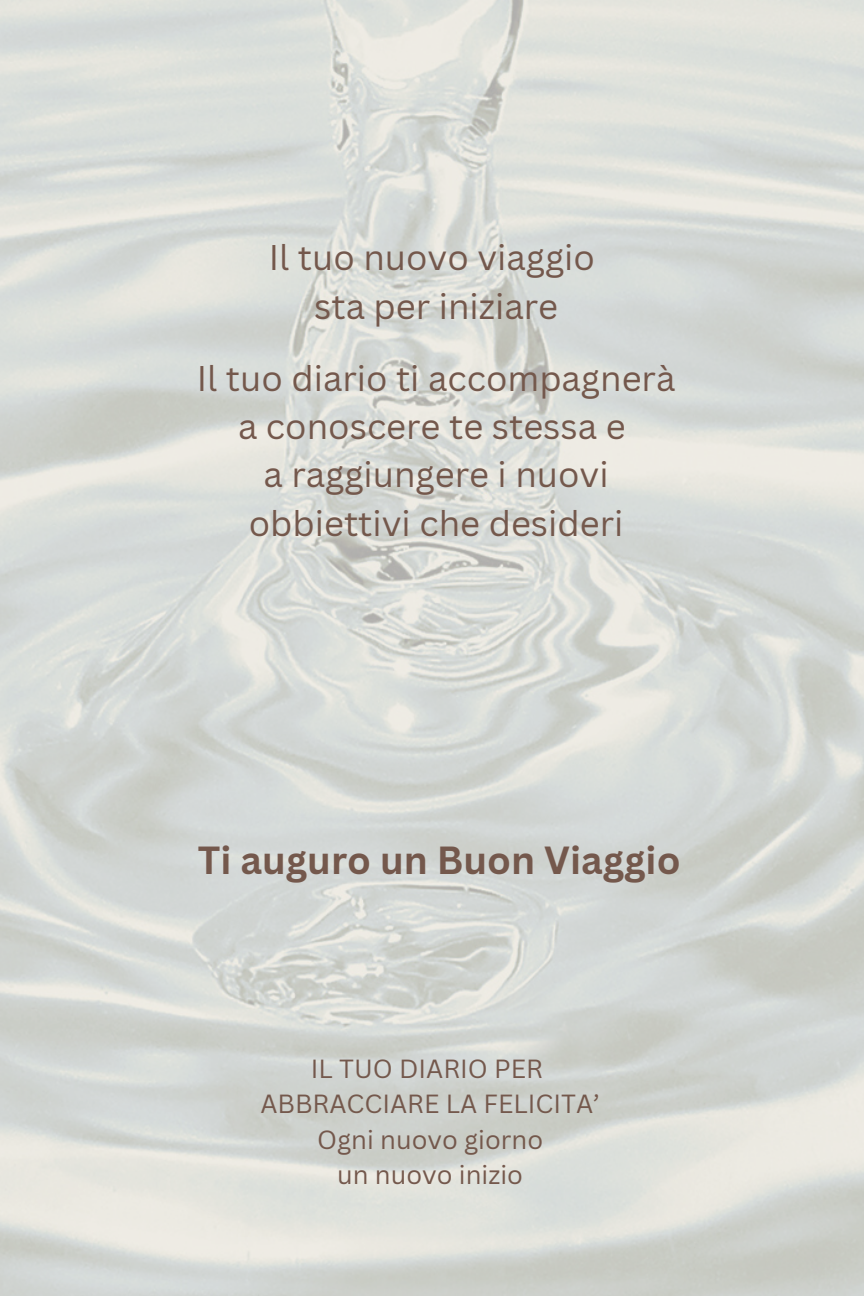
<style>
.page{position:relative;width:864px;height:1296px;background:#fff}
.page>*{position:absolute;margin:0;border:0;box-sizing:border-box;transform-origin:0 0}
.t1{font:700 38.2px "Canva Sans";color:#74584c}
.t2{font:34.8px/48.2px "Canva Sans";color:#74584c;text-align:center}
.t3{font:25.6px/35.2px "Canva Sans";color:#74584c;text-align:center}
</style>
<div class="page">
<img style="left:0;top:0;width:864px;height:1296px">
<p class="t2" style="left:269px;top:233px;width:328px">Il tuo nuovo viaggio sta per iniziare</p>
<p class="t2" style="left:197px;top:354px;width:480px">Il tuo diario ti accompagnerà a conoscere te stessa e<br>a raggiungere i nuovi obbiettivi che desideri</p>
<p class="t1" style="left:198px;top:833px;width:484px">Ti auguro un Buon Viaggio</p>
<p class="t3" style="left:260px;top:1051px;width:341px">IL TUO DIARIO PER<br>ABBRACCIARE LA FELICITA’<br>Ogni nuovo giorno<br>un nuovo inizio</p>
</div>
